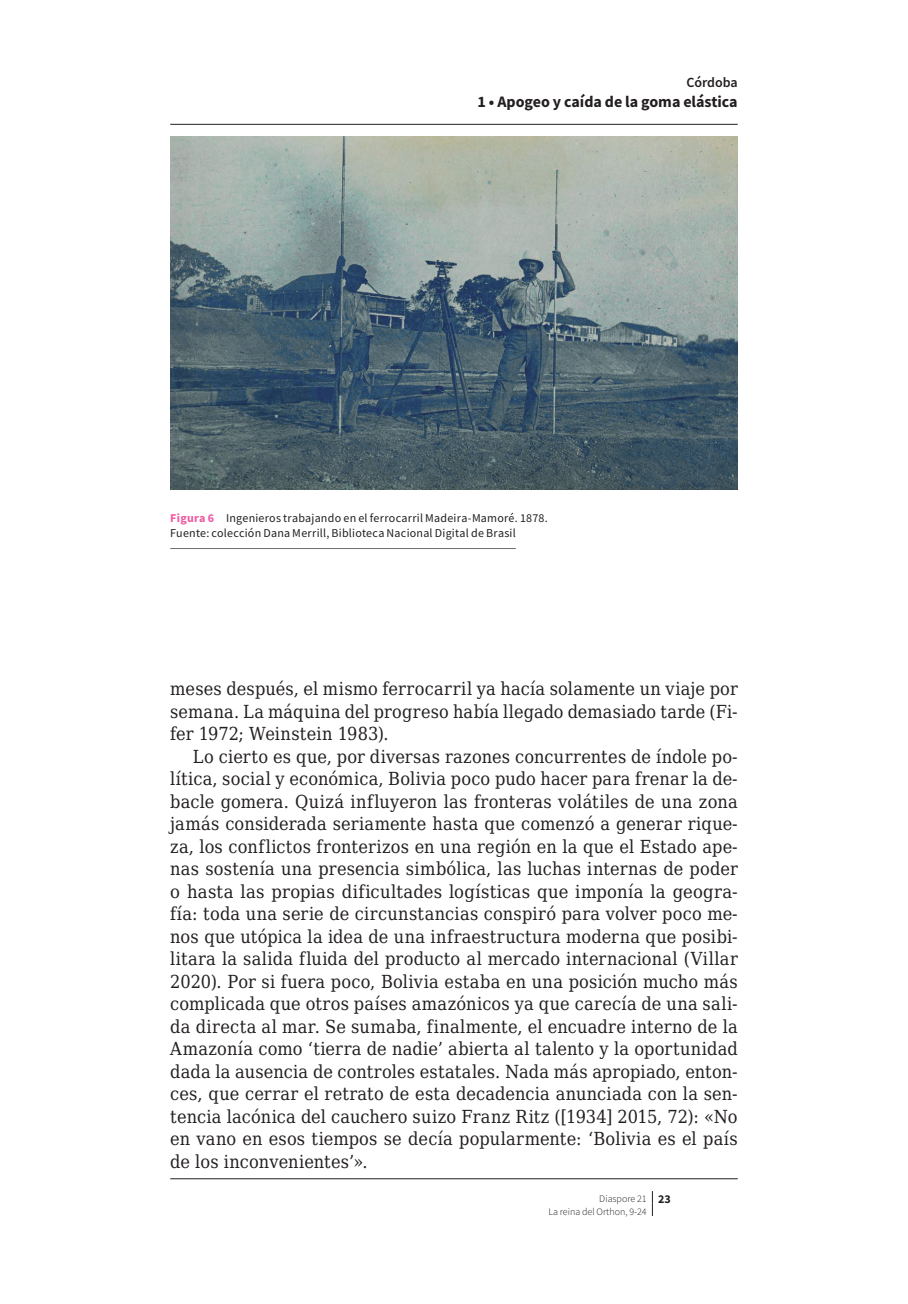
<style>
.page{position:relative;width:908px;height:1304px;background:#fff}
.page>*{position:absolute;margin:0;border:0;box-sizing:border-box;transform-origin:0 0}
.t1{font:18px/22.4px "DejaVu Serif Condensed";letter-spacing:.01em;color:#231f20;text-align:justify}
.t2{font:700 16px "Source Sans Pro";color:#231f20}
.t3{font:600 14px "Source Sans Pro";color:#231f20}
.t4{font:12px/15px "Source Sans Pro";letter-spacing:.02em;color:#231f20}
.t5{font:300 10px/12.4px "Source Sans Pro";color:#231f20}
.s1{font-weight:700;color:#ef59a1}
.s2{font-weight:700;font-size:12px}
</style>
<div class="page">
<svg style="left:651px;top:1191px;width:1px;height:25px"></svg>
<img style="left:170px;top:136px;width:567px;height:353px">
<hr style="left:170px;top:548px;width:345px;height:1px;background:#6c6d70">
<hr style="left:170px;top:124px;width:567px;height:1px;background:#231f20">
<hr style="left:170px;top:1178px;width:567px;height:1px;background:#231f20">
<p class="t3" style="left:686px;top:74px;width:53px">Córdoba</p>
<p class="t2" style="left:477px;top:91px;width:261px">1 • Apogeo y caída de la goma elástica</p>
<p class="t4" style="left:170px;top:511px;width:379px"><span class="s1">Figura 6</span> Ingenieros trabajando en el ferrocarril Madeira-Mamoré. 1878.<br>Fuente: colección Dana Merrill, Biblioteca Nacional Digital de Brasil</p>
<p class="t1" style="left:170px;top:677px;width:568px">meses después, el mismo ferrocarril ya hacía solamente un viaje por semana. La máquina del progreso había llegado demasiado tarde (Fi‑ fer 1972; Weinstein 1983).</p>
<p class="t1" style="left:170px;top:745px;width:568px;text-indent:23px">Lo cierto es que, por diversas razones concurrentes de índole po‑ lítica, social y económica, Bolivia poco pudo hacer para frenar la de‑ bacle gomera. Quizá influyeron las fronteras volátiles de una zona jamás considerada seriamente hasta que comenzó a generar rique‑ za, los conflictos fronterizos en una región en la que el Estado ape‑ nas sostenía una presencia simbólica, las luchas internas de poder o hasta las propias dificultades logísticas que imponía la geogra‑ fía: toda una serie de circunstancias conspiró para volver poco me‑ nos que utópica la idea de una infraestructura moderna que posibi‑ litara la salida fluida del producto al mercado internacional (Villar 2020). Por si fuera poco, Bolivia estaba en una posición mucho más complicada que otros países amazónicos ya que carecía de una sali‑ da directa al mar. Se sumaba, finalmente, el encuadre interno de la Amazonía como ‘tierra de nadie’ abierta al talento y la oportunidad dada la ausencia de controles estatales. Nada más apropiado, enton‑ ces, que cerrar el retrato de esta decadencia anunciada con la sen‑ tencia lacónica del cauchero suizo Franz Ritz ([1934] 2015, 72): «No en vano en esos tiempos se decía popularmente: ‘Bolivia es el país de los inconvenientes’».</p>
<p class="t5" style="left:548px;top:1193px;width:124px;text-indent:51px">Diaspore 21 <span class="s2">23<br></span>La reina del Orthon, 9-24</p>
</div>
